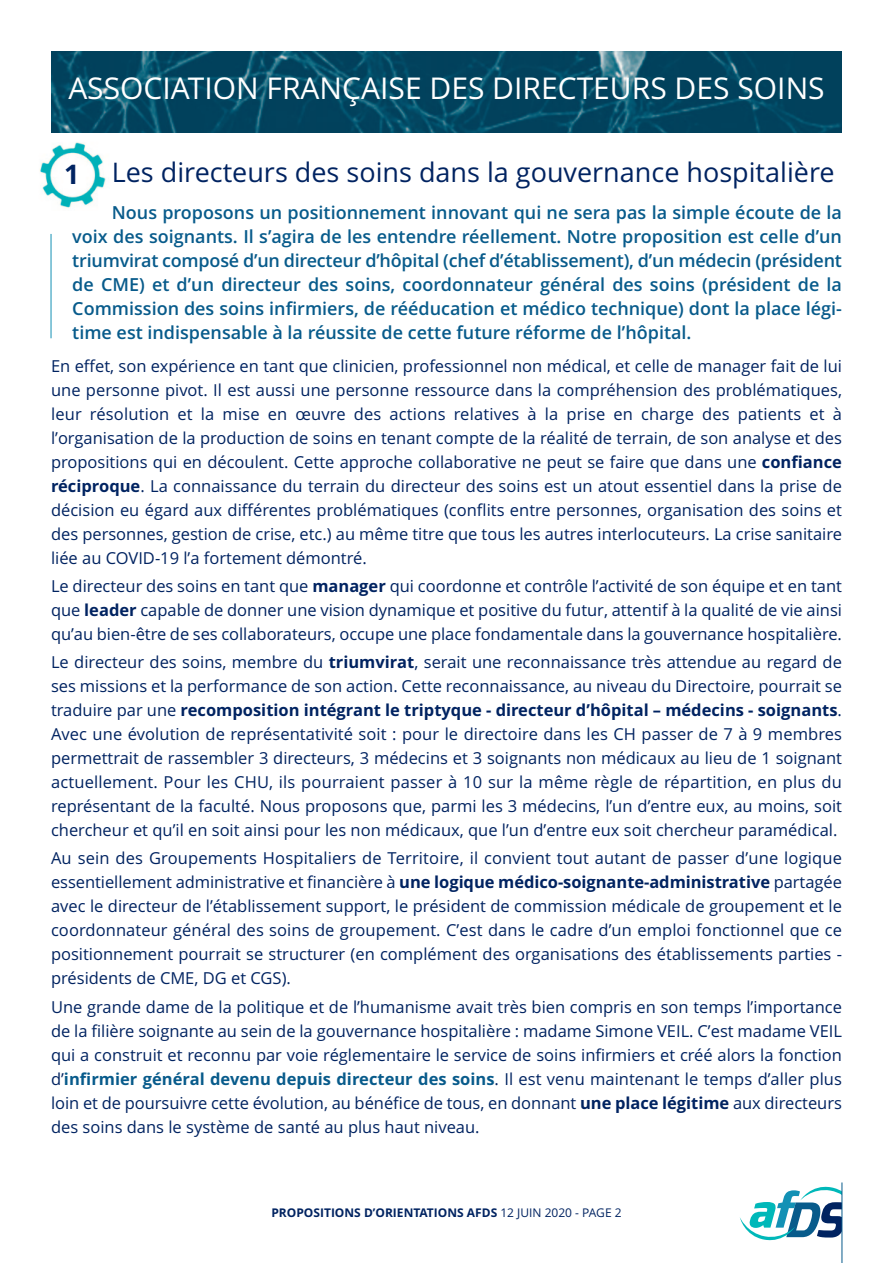
<style>
.page{position:relative;width:893px;height:1263px;background:#fff}
.page>*{position:absolute;margin:0;border:0;box-sizing:border-box;transform-origin:0 0}
.t1{font:30px "Open Sans";color:#fff}
.t2{font:27px "Open Sans";color:#002361}
.t3{font:700 27px "Open Sans";color:#002361}
.t4{font:600 18px/24px "Open Sans";color:#085b8b;text-align:justify}
.t5{font:16.5px/24px "Open Sans";color:#002361;text-align:justify}
.t6{font:700 12px "Open Sans";color:#002361}
.s1{font-weight:700}
.s2{font-weight:700;color:#085b8b}
.s3{font-weight:400}
</style>
<div class="page">
<img style="left:51px;top:51px;width:791px;height:81px">
<svg style="left:740px;top:1187px;width:102px;height:53px"></svg>
<hr style="left:842px;top:1182px;width:1px;height:81px;background:#085b8b">
<hr style="left:51px;top:234px;width:1px;height:104px;background:#1391b5">
<img style="left:39px;top:142px;width:67px;height:66px">
<p class="t1" style="left:68px;top:77px;width:758px">ASSOCIATION FRANÇAISE DES DIRECTEURS DES SOINS</p>
<p class="t2" style="left:112px;top:162px;width:724px">Les directeurs des soins dans la gouvernance hospitalière</p>
<p class="t4" style="left:72px;top:202px;width:771px;text-indent:40px">Nous proposons un positionnement innovant qui ne sera pas la simple écoute de la voix des soignants. Il s’agira de les entendre réellement. Notre proposition est celle d’un triumvirat composé d’un directeur d’hôpital (chef d’établissement), d’un médecin (président de CME) et d’un directeur des soins, coordonnateur général des soins (président de la Commission des soins infirmiers, de rééducation et médico technique) dont la place légi&shy;time est indispensable à la réussite de cette future réforme de l’hôpital.</p>
<p class="t5" style="left:51px;top:355px;width:792px">En effet, son expérience en tant que clinicien, professionnel non médical, et celle de manager fait de lui une personne pivot. Il est aussi une personne ressource dans la compréhension des problématiques, leur résolution et la mise en œuvre des actions relatives à la prise en charge des patients et à l’organisation de la production de soins en tenant compte de la réalité de terrain, de son analyse et des propositions qui en découlent. Cette approche collaborative ne peut se faire que dans une <span class="s1">confiance réciproque</span>. La connaissance du terrain du directeur des soins est un atout essentiel dans la prise de décision eu égard aux différentes problématiques (conflits entre personnes, organisation des soins et des personnes, gestion de crise, etc.) au même titre que tous les autres interlocuteurs. La crise sanitaire liée au COVID-19 l’a fortement démontré.</p>
<p class="t5" style="left:51px;top:575px;width:792px">Le directeur des soins en tant que <span class="s1">manager</span> qui coordonne et contrôle l’activité de son équipe et en tant que <span class="s1">leader</span> capable de donner une vision dynamique et positive du futur, attentif à la qualité de vie ainsi qu’au bien-être de ses collaborateurs, occupe une place fondamentale dans la gouvernance hospitalière.</p>
<p class="t5" style="left:51px;top:652px;width:792px">Le directeur des soins, membre du <span class="s1">triumvirat</span>, serait une reconnaissance très attendue au regard de ses missions et la performance de son action. Cette reconnaissance, au niveau du Directoire, pourrait se traduire par une <span class="s1">recomposition intégrant le triptyque - directeur d’hôpital – médecins - soignants</span>.<br>Avec une évolution de représentativité soit : pour le directoire dans les CH passer de 7 à 9 membres permettrait de rassembler 3 directeurs, 3 médecins et 3 soignants non médicaux au lieu de 1 soignant actuellement. Pour les CHU, ils pourraient passer à 10 sur la même règle de répartition, en plus du représentant de la faculté. Nous proposons que, parmi les 3 médecins, l’un d’entre eux, au moins, soit chercheur et qu’il en soit ainsi pour les non médicaux, que l’un d’entre eux soit chercheur paramédical.</p>
<p class="t5" style="left:51px;top:848px;width:792px">Au sein des Groupements Hospitaliers de Territoire, il convient tout autant de passer d’une logique essentiellement administrative et financière à <span class="s1">une logique médico-soignante-administrative</span> partagée avec le directeur de l’établissement support, le président de commission médicale de groupement et le coordonnateur général des soins de groupement. C’est dans le cadre d’un emploi fonctionnel que ce positionnement pourrait se structurer (en complément des organisations des établissements parties - présidents de CME, DG et CGS).</p>
<p class="t5" style="left:51px;top:996px;width:792px">Une grande dame de la politique et de l’humanisme avait très bien compris en son temps l’importance de la filière soignante au sein de la gouvernance hospitalière : madame Simone VEIL. C’est madame VEIL qui a construit et reconnu par voie réglementaire le service de soins infirmiers et créé alors la fonction d’<span class="s2">infirmier général devenu depuis directeur des soins</span>. Il est venu maintenant le temps d’aller plus loin et de poursuivre cette évolution, au bénéfice de tous, en donnant <span class="s1">une place légitime</span> aux directeurs des soins dans le système de santé au plus haut niveau.</p>
<p class="t3" style="left:64px;top:163px;width:17px">1</p>
<p class="t6" style="left:271px;top:1208px;width:352px">PROPOSITIONS D’ORIENTATIONS AFDS <span class="s3">12 JUIN 2020 - PAGE 2</span></p>
</div>
